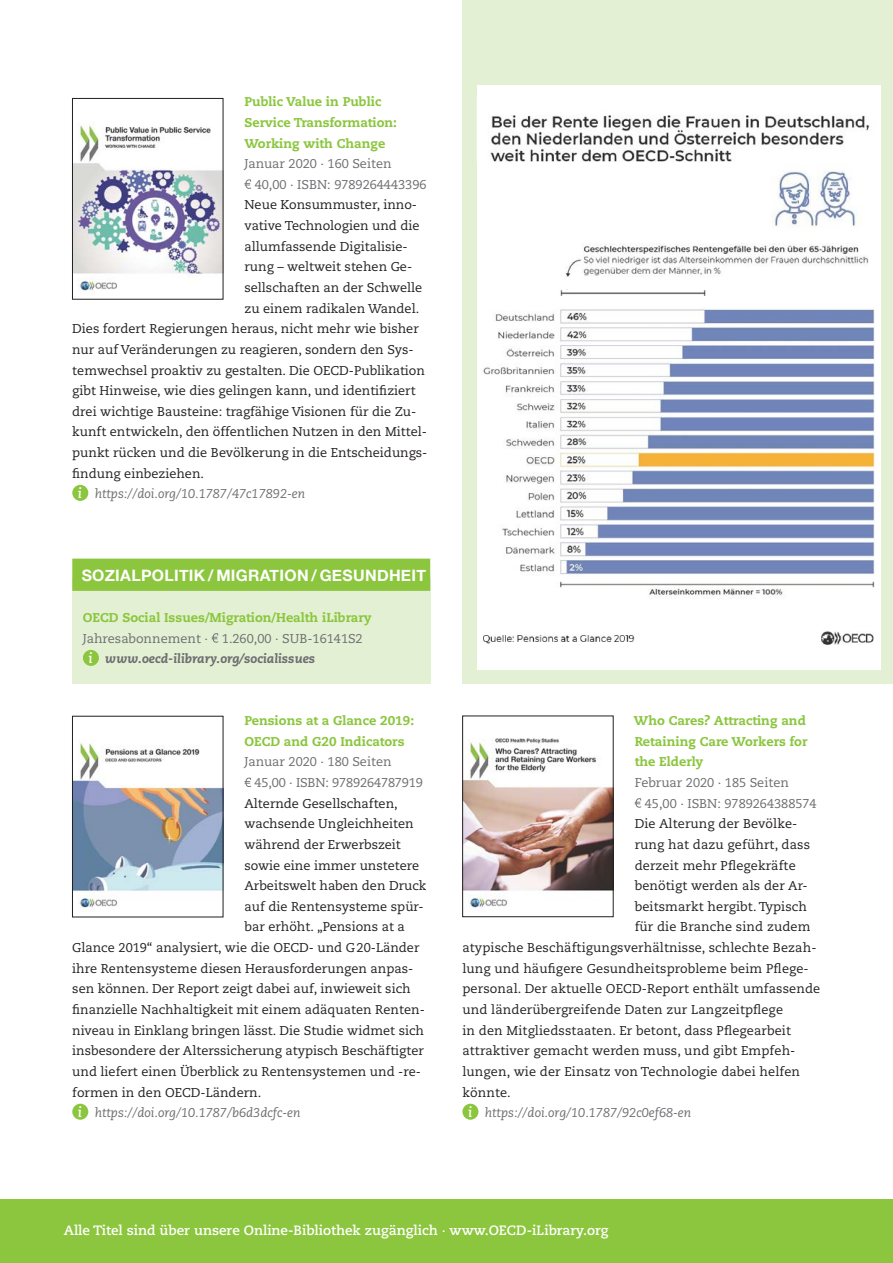
<style>
.page{position:relative;width:893px;height:1263px;background:#fff}
.page>*{position:absolute;margin:0;border:0;box-sizing:border-box;transform-origin:0 0}
.t1{font:700 15.75px "Helvetica Neue";letter-spacing:.02em;color:#fff}
.t2{font:700 13.5px "Caecilia";color:#fff}
.t3{font:12.75px "Caecilia";color:#231f20}
.t4{font:12.75px/20.5px "Caecilia";color:#6c6d70}
.t5{font:800 12.75px/20.7px "Caecilia";color:#8bc63e}
.t6{font:italic 12.75px "Caecilia";color:#6c6d70}
.s1{font-weight:700;font-size:13.95px;color:#fff}
.s2{font-weight:700;font-style:italic;font-size:13.95px;color:#fff}
.s3{font-weight:800;font-style:italic}
</style>
<div class="page">
<img style="left:74px;top:125px;width:147px;height:167px">
<div style="left:72px;top:98px;width:151px;height:201px;border:1px solid #231f20"></div>
<svg style="left:244px;top:179px;width:7px;height:10px"></svg>
<div style="left:72px;top:485px;width:16px;height:16px;background:#8bc63e;border-radius:50%"></div>
<div style="left:72px;top:579px;width:359px;height:105px;background:#e4f0d4"></div>
<div style="left:72px;top:559px;width:358px;height:32px;background:#8bc63e"></div>
<svg style="left:212px;top:633px;width:6px;height:10px"></svg>
<div style="left:83px;top:650px;width:16px;height:16px;background:#8bc63e;border-radius:50%"></div>
<img style="left:74px;top:743px;width:147px;height:166px">
<svg style="left:244px;top:778px;width:7px;height:9px"></svg>
<div style="left:72px;top:1104px;width:16px;height:16px;background:#8bc63e;border-radius:50%"></div>
<img style="left:464px;top:738px;width:147px;height:171px">
<div style="left:462px;top:716px;width:151px;height:201px;border:1px solid #231f20"></div>
<svg style="left:635px;top:798px;width:6px;height:10px"></svg>
<div style="left:462px;top:1104px;width:16px;height:16px;background:#8bc63e;border-radius:50%"></div>
<div style="left:0;top:1199px;width:893px;height:64px;background:#8bc63e"></div>
<div style="left:462px;top:0;width:431px;height:684px;background:#e4f0d4"></div>
<div style="left:477px;top:85px;width:403px;height:585px;background:#fff"></div>
<img style="left:821px;top:631px;width:53px;height:14px">
<img style="left:483px;top:635px;width:152px;height:9px">
<img style="left:483px;top:308px;width:392px;height:291px">
<img style="left:560px;top:290px;width:146px;height:6px">
<img style="left:565px;top:243px;width:304px;height:34px">
<img style="left:490px;top:115px;width:380px;height:47px">
<img style="left:772px;top:171px;width:89px;height:57px">
<p class="t5" style="left:244px;top:92px;width:154px">Public Value in Public<br>Service Transformation:<br>Working with Change</p>
<p class="t4" style="left:255px;top:154px;width:173px;text-indent:-10px">Januar 2020 · 160 Seiten<br>40,00 · ISBN: 9789264443396</p>
<p class="t3" style="left:244px;top:198px;width:174px">Neue Konsummuster, inno-</p>
<p class="t3" style="left:244px;top:218px;width:177px">vative Technologien und die</p>
<p class="t3" style="left:244px;top:239px;width:165px">allumfassende Digitalisie-</p>
<p class="t3" style="left:244px;top:260px;width:169px">rung – weltweit stehen Ge-</p>
<p class="t3" style="left:244px;top:280px;width:179px">sellschaften an der Schwelle</p>
<p class="t3" style="left:244px;top:301px;width:176px">zu einem radikalen Wandel.</p>
<p class="t3" style="left:72px;top:321px;width:348px">Dies fordert Regierungen heraus, nicht mehr wie bisher</p>
<p class="t3" style="left:72px;top:342px;width:343px">nur auf Veränderungen zu reagieren, sondern den Sys-</p>
<p class="t3" style="left:72px;top:363px;width:354px">temwechsel proaktiv zu gestalten. Die OECD-Publikation</p>
<p class="t3" style="left:72px;top:383px;width:345px">gibt Hinweise, wie dies gelingen kann, und identifiziert</p>
<p class="t3" style="left:72px;top:404px;width:346px">drei wichtige Bausteine: tragfähige Visionen für die Zu-</p>
<p class="t3" style="left:72px;top:425px;width:356px">kunft entwickeln, den öffentlichen Nutzen in den Mittel-</p>
<p class="t3" style="left:72px;top:445px;width:357px">punkt rücken und die Bevölkerung in die Entscheidungs-</p>
<p class="t3" style="left:72px;top:466px;width:133px">findung einbeziehen.</p>
<p class="t6" style="left:78px;top:487px;width:229px"><span class="s1">i</span> https://doi.org/10.1787/47c17892-en</p>
<p class="t1" style="left:82px;top:563px;width:346px">SOZIALPOLITIK / MIGRATION / GESUNDHEIT</p>
<p class="t5" style="left:83px;top:607px;width:290px">OECD Social Issues/Migration/Health iLibrary</p>
<p class="t4" style="left:89px;top:628px;width:276px;text-indent:-6px">Jahresabonnement · 1.260,00 · SUB-16141S2 <span class="s2">i</span> <span class="s3">www.oecd-ilibrary.org/socialissues</span></p>
<p class="t5" style="left:244px;top:710px;width:171px">Pensions at a Glance 2019:<br>OECD and G20 Indicators</p>
<p class="t4" style="left:254px;top:752px;width:170px;text-indent:-10px">Januar 2020 · 180 Seiten<br>45,00 · ISBN: 9789264787919</p>
<p class="t3" style="left:244px;top:796px;width:155px">Alternde Gesellschaften,</p>
<p class="t3" style="left:244px;top:816px;width:171px">wachsende Ungleichheiten</p>
<p class="t3" style="left:244px;top:837px;width:158px">während der Erwerbszeit</p>
<p class="t3" style="left:244px;top:858px;width:176px">sowie eine immer unstetere</p>
<p class="t3" style="left:244px;top:878px;width:183px">Arbeitswelt haben den Druck</p>
<p class="t3" style="left:244px;top:899px;width:181px">auf die Rentensysteme spür-</p>
<p class="t3" style="left:244px;top:920px;width:162px">bar erhöht. „Pensions at a</p>
<p class="t3" style="left:72px;top:940px;width:349px">Glance 2019“ analysiert, wie die OECD- und G20-Länder</p>
<p class="t3" style="left:72px;top:961px;width:342px">ihre Rentensysteme diesen Herausforderungen anpas-</p>
<p class="t3" style="left:72px;top:981px;width:340px">sen können. Der Report zeigt dabei auf, inwieweit sich</p>
<p class="t3" style="left:72px;top:1002px;width:354px">finanzielle Nachhaltigkeit mit einem adäquaten Renten-</p>
<p class="t3" style="left:72px;top:1023px;width:353px">niveau in Einklang bringen lässt. Die Studie widmet sich</p>
<p class="t3" style="left:72px;top:1043px;width:353px">insbesondere der Alterssicherung atypisch Beschäftigter</p>
<p class="t3" style="left:72px;top:1064px;width:350px">und liefert einen Überblick zu Rentensystemen und -re-</p>
<p class="t3" style="left:72px;top:1085px;width:190px">formen in den OECD-Ländern.</p>
<p class="t6" style="left:78px;top:1105px;width:224px"><span class="s1">i</span> https://doi.org/10.1787/b6d3dcfc-en</p>
<p class="t5" style="left:634px;top:710px;width:175px;text-align:justify">Who Cares? Attracting and Retaining Care Workers for the Elderly</p>
<p class="t4" style="left:645px;top:772px;width:173px;text-indent:-10px">Februar 2020 · 185 Seiten<br>45,00 · ISBN: 9789264388574</p>
<p class="t3" style="left:635px;top:816px;width:164px">Die Alterung der Bevölke-</p>
<p class="t3" style="left:635px;top:837px;width:177px">rung hat dazu geführt, dass</p>
<p class="t3" style="left:635px;top:858px;width:163px">derzeit mehr Pflegekräfte</p>
<p class="t3" style="left:635px;top:878px;width:175px">benötigt werden als der Ar-</p>
<p class="t3" style="left:635px;top:899px;width:174px">beitsmarkt hergibt. Typisch</p>
<p class="t3" style="left:635px;top:920px;width:177px">für die Branche sind zudem</p>
<p class="t3" style="left:462px;top:940px;width:356px">atypische Beschäftigungsverhältnisse, schlechte Bezah-</p>
<p class="t3" style="left:462px;top:961px;width:348px">lung und häufigere Gesundheitsprobleme beim Pflege-</p>
<p class="t3" style="left:462px;top:981px;width:359px">personal. Der aktuelle OECD-Report enthält umfassende</p>
<p class="t3" style="left:462px;top:1002px;width:322px">und länderübergreifende Daten zur Langzeitpflege</p>
<p class="t3" style="left:462px;top:1023px;width:330px">in den Mitgliedsstaaten. Er betont, dass Pflegearbeit</p>
<p class="t3" style="left:462px;top:1043px;width:335px">attraktiver gemacht werden muss, und gibt Empfeh-</p>
<p class="t3" style="left:462px;top:1064px;width:339px">lungen, wie der Einsatz von Technologie dabei helfen</p>
<p class="t3" style="left:462px;top:1085px;width:50px">könnte.</p>
<p class="t6" style="left:468px;top:1105px;width:225px"><span class="s1">i</span> https://doi.org/10.1787/92c0ef68-en</p>
<p class="t2" style="left:64px;top:1222px;width:546px">Alle Titel sind über unsere Online-Bibliothek zugänglich · www.OECD-iLibrary.org</p>
</div>
